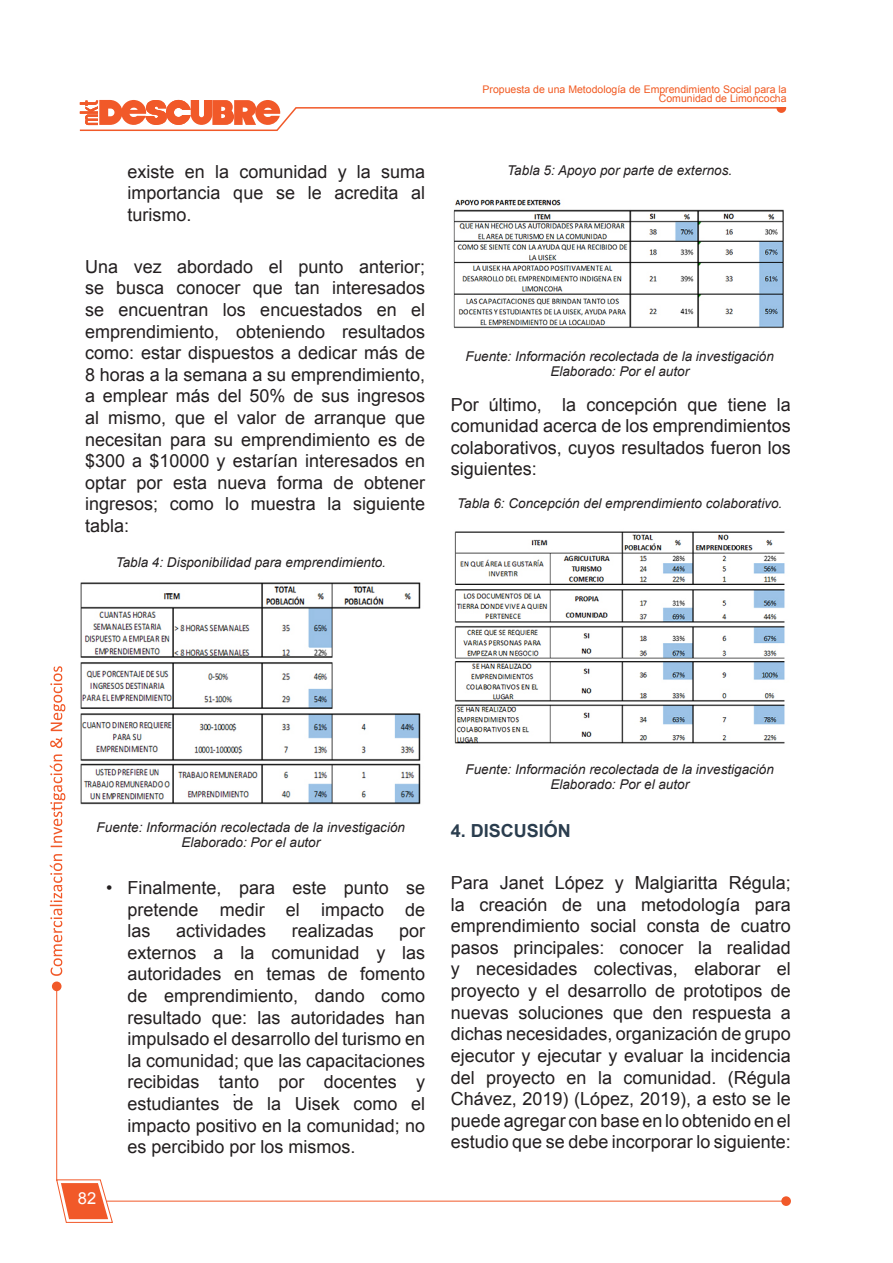
<style>
.page{position:relative;width:893px;height:1263px;background:#fff}
.page>*{position:absolute;margin:0;border:0;box-sizing:border-box;transform-origin:0 0}
.t1{font:18px/21.6px "Arial";color:#231f20;text-align:justify}
.t2{font:700 18px "Arial";color:#2a3d4e}
.t3{font:16.5px "Arial";color:#fff}
.t4{font:15px "Arial";color:#000001}
.t5{font:italic 13.5px "Arial";color:#231f20}
.t6{font:10.5px/9px "Arial";color:#f15921;text-align:right}
</style>
<div class="page">
<hr style="left:106px;top:1201px;width:682px;height:1px;background:#f15929">
<svg style="left:56px;top:1179px;width:57px;height:44px"></svg>
<div style="left:781px;top:1196px;width:10px;height:10px;background:#f15929;border-radius:50%"></div>
<hr style="left:56px;top:986px;width:1px;height:195px;background:#f15929">
<div style="left:52px;top:981px;width:10px;height:10px;background:#f15929;border-radius:50%"></div>
<svg style="left:50px;top:666px;width:15px;height:310px"></svg>
<svg style="left:79px;top:100px;width:700px;height:31px"></svg>
<svg style="left:776px;top:103px;width:10px;height:10px"></svg>
<div style="left:471px;top:85px;width:316px;height:21px;background:#fff"></div>
<img style="left:80px;top:582px;width:341px;height:223px">
<img style="left:453px;top:199px;width:331px;height:129px">
<img style="left:454px;top:531px;width:331px;height:213px">
<p class="t1" style="left:128px;top:161px;width:299px">existe en la comunidad y la suma importancia que se le acredita al turismo.</p>
<p class="t1" style="left:85px;top:256px;width:342px">Una vez abordado el punto anterior; se busca conocer que tan interesados se encuentran los encuestados en el emprendimiento, obteniendo resultados como: estar dispuestos a dedicar más de 8 horas a la semana a su emprendimiento, a emplear más del 50% de sus ingresos al mismo, que el valor de arranque que necesitan para su emprendimiento es de $300 a $10000 y estarían interesados en optar por esta nueva forma de obtener ingresos; como lo muestra la siguiente tabla:</p>
<p class="t5" style="left:116px;top:553px;width:272px">Tabla 4: Disponibilidad para emprendimiento.</p>
<p class="t6" style="left:483px;top:85px;width:306px">Propuesta de una Metodología de Emprendimiento Social para la<br>Comunidad de Limoncocha</p>
<p class="t5" style="left:507px;top:161px;width:226px">Tabla 5: Apoyo por parte de externos.</p>
<p class="t5" style="left:466px;top:347px;width:310px">Fuente: Información recolectada de la investigación</p>
<p class="t5" style="left:550px;top:362px;width:140px">Elaborado: Por el autor</p>
<p class="t1" style="left:451px;top:394px;width:342px">Por último, la concepción que tiene la comunidad acerca de los emprendimientos colaborativos, cuyos resultados fueron los siguientes:</p>
<p class="t5" style="left:457px;top:495px;width:327px">Tabla 6: Concepción del emprendimiento colaborativo.</p>
<p class="t5" style="left:97px;top:819px;width:310px">Fuente: Información recolectada de la investigación</p>
<p class="t5" style="left:181px;top:834px;width:140px">Elaborado: Por el autor</p>
<p class="t1" style="left:128px;top:877px;width:299px;text-indent:-21px">• Finalmente, para este punto se pretende medir el impacto de las</p>
<p class="t1" style="left:176px;top:920px;width:92px">actividades</p>
<p class="t1" style="left:292px;top:920px;width:84px">realizadas</p>
<p class="t1" style="left:128px;top:920px;width:299px;text-indent:272px">por externos a la comunidad y las autoridades en temas de fomento de emprendimiento, dando como resultado que: las autoridades han impulsado el desarrollo del turismo en la comunidad; que las capacitaciones recibidas tanto por docentes y estudiantes de la Uisek como el impacto positivo en la comunidad; no es percibido por los mismos.</p>
<p class="t4" style="left:232px;top:1086px;width:6px">:</p>
<p class="t3" style="left:78px;top:1187px;width:20px">82</p>
<p class="t5" style="left:466px;top:760px;width:310px">Fuente: Información recolectada de la investigación</p>
<p class="t5" style="left:550px;top:775px;width:140px">Elaborado: Por el autor</p>
<p class="t2" style="left:451px;top:819px;width:122px">4. DISCUSIÓN</p>
<p class="t1" style="left:451px;top:872px;width:342px">Para Janet López y Malgiaritta Régula; la creación de una metodología para emprendimiento social consta de cuatro pasos principales: conocer la realidad y necesidades colectivas, elaborar el proyecto y el desarrollo de prototipos de nuevas soluciones que den respuesta a dichas necesidades, organización de grupo ejecutor y ejecutar y evaluar la incidencia del proyecto en la comunidad. (Régula Chávez, 2019) (López, 2019), a esto se le puede agregar con base en lo obtenido en el estudio que se debe incorporar lo siguiente:</p>
</div>
